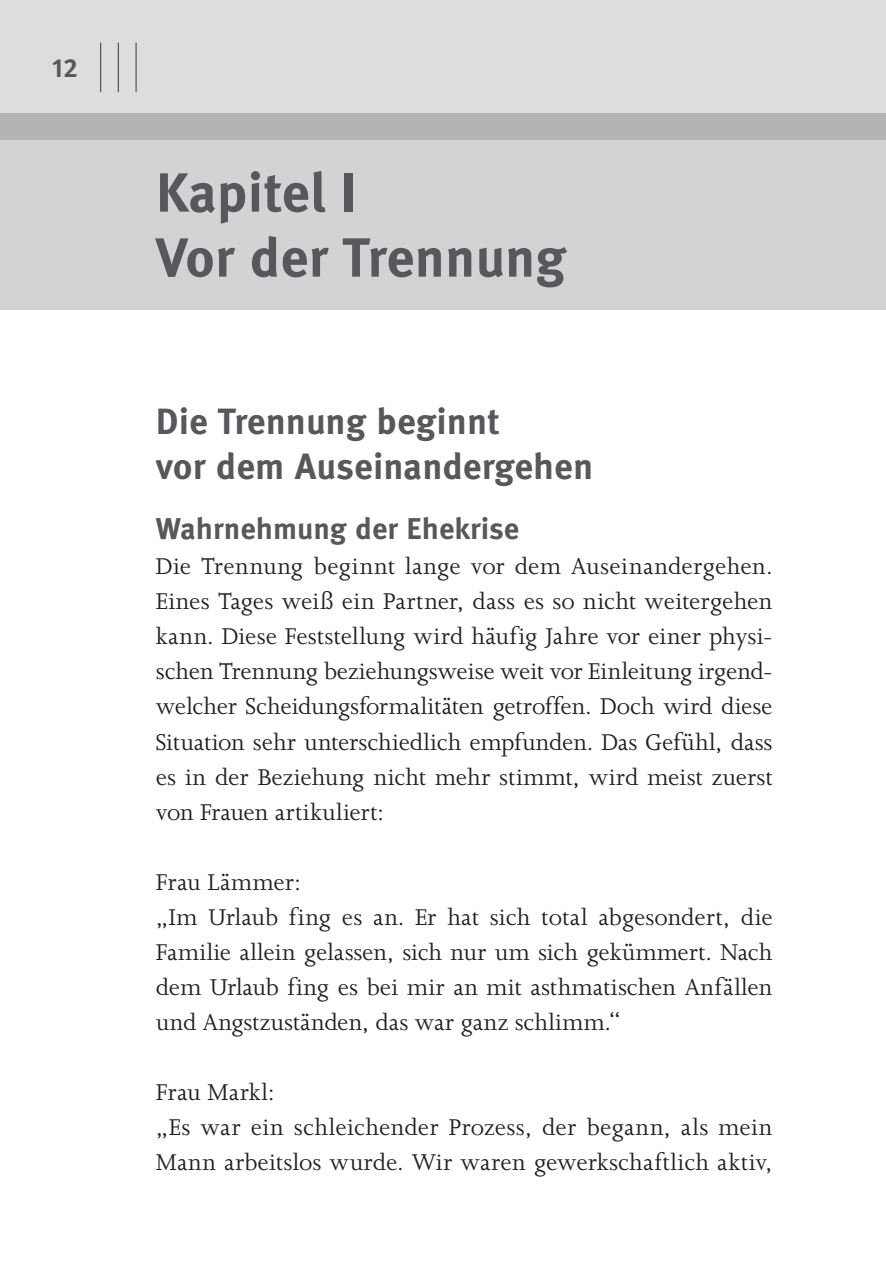
<style>
.page{position:relative;width:886px;height:1276px;background:#fff}
.page>*{position:absolute;margin:0;border:0;box-sizing:border-box;transform-origin:0 0}
.t1{font:700 55px/65px "Meta Pro";color:#57585b}
.t2{font:700 36.5px/45px "Meta Pro";color:#57585b}
.t3{font:700 30px "Meta Pro";color:#57585b}
.t4{font:26.25px/35px "Joanna MT Std";letter-spacing:.005em;color:#231f1f}
.t5{font:700 26.25px "Meta Pro";color:#57585b}
</style>
<div class="page">
<div style="left:0;top:127px;width:886px;height:182px;background:#d1d3d4"></div>
<div style="left:0;top:0;width:886px;height:120px;background:#dcddde"></div>
<hr style="left:118px;top:43px;width:1px;height:49px;background:#57585b">
<hr style="left:135px;top:43px;width:2px;height:49px;background:#57585b">
<hr style="left:100px;top:43px;width:1px;height:49px;background:#57585b">
<div style="left:0;top:113px;width:886px;height:27px;background:#b2b4b6"></div>
<p class="t5" style="left:52px;top:58px;width:27px">12</p>
<h1 class="t1" style="left:156px;top:164px;width:412px">Kapitel I<br>Vor der Trennung</h1>
<h2 class="t2" style="left:156px;top:402px;width:439px">Die Trennung beginnt<br>vor dem Auseinandergehen</h2>
<p class="t3" style="left:156px;top:518px;width:365px">Wahrnehmung der Ehekrise</p>
<p class="t4" style="left:156px;top:551px;width:618px;text-align:justify">Die Trennung beginnt lange vor dem Auseinandergehen.<br>Ei nes Tages weiß ein Partner, dass es so nicht weitergehen kann. Diese Feststellung wird häufig Jahre vor einer physi - schen Trennung beziehungsweise weit vor Einleitung irgend&shy;welcher Scheidungsformalitäten getroffen. Doch wird diese Situation sehr unterschiedlich empfunden. Das Gefühl, dass es in der Beziehung nicht mehr stimmt, wird meist zuerst von Frauen artikuliert:</p>
<p class="t4" style="left:156px;top:866px;width:618px">Frau Lämmer:<br>„Im Urlaub fing es an. Er hat sich total abgesondert, die Fa milie allein gelassen, sich nur um sich gekümmert. Nach dem Ur laub fing es bei mir an mit asthmatischen Anfällen und Angstzuständen, das war ganz schlimm.“</p>
<p class="t4" style="left:156px;top:1076px;width:618px">Frau Markl:<br>„Es war ein schleichender Prozess, der begann, als mein<br>Mann arbeitslos wurde. Wir waren gewerkschaftlich aktiv,</p>
</div>
